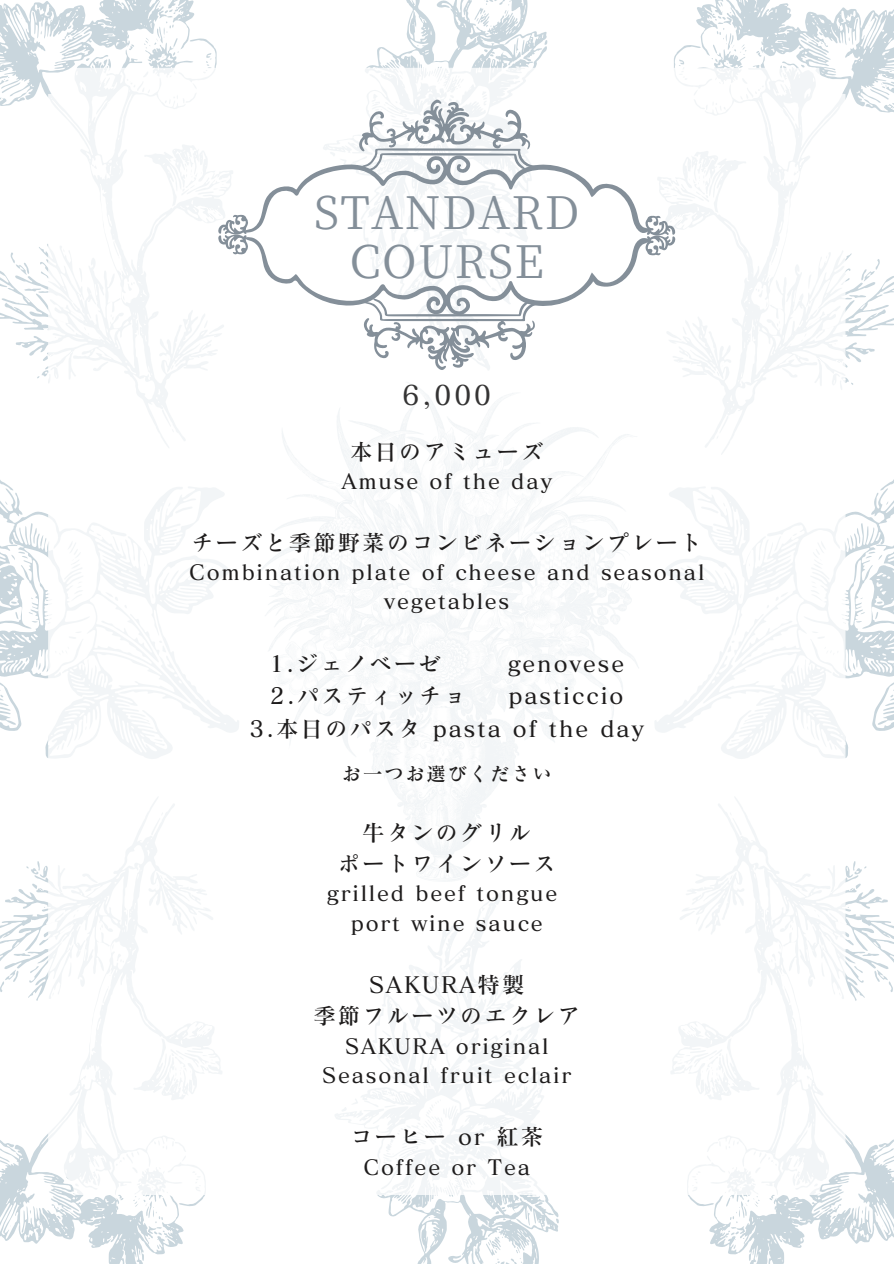
<style>
.page{position:relative;width:894px;height:1264px;background:#fff}
.page>*{position:absolute;margin:0;border:0;box-sizing:border-box;transform-origin:0 0}
.t1{font:45px/48.3px "Source Han Serif JP";letter-spacing:.03em;color:#848f99;text-align:center}
.t2{font:27px "Canva Matisse V Pro DB";color:#343333}
.t3{font:22.5px/31.5px "Canva Matisse V Pro DB";letter-spacing:.085em;color:#1e1c1c;text-align:center}
.t4{font:21px/29.2px "Canva Matisse V Pro DB";letter-spacing:.085em;color:#1e1c1c;text-align:center}
.t5{font:19.5px "Canva Matisse V Pro DB";letter-spacing:.085em;color:#1e1c1c}
</style>
<div class="page">
<svg style="left:366px;top:0;width:181px;height:68px"></svg>
<svg style="left:377px;top:1194px;width:181px;height:69px"></svg>
<svg style="left:0;top:0;width:217px;height:379px"></svg>
<svg style="left:0;top:861px;width:205px;height:402px"></svg>
<svg style="left:0;top:628px;width:48px;height:130px"></svg>
<svg style="left:38px;top:662px;width:3px;height:8px"></svg>
<svg style="left:0;top:480px;width:48px;height:148px"></svg>
<svg style="left:674px;top:0;width:219px;height:385px"></svg>
<svg style="left:688px;top:861px;width:205px;height:402px"></svg>
<svg style="left:845px;top:628px;width:48px;height:130px"></svg>
<svg style="left:852px;top:662px;width:3px;height:8px"></svg>
<svg style="left:845px;top:481px;width:48px;height:147px"></svg>
<div style="left:48px;top:68px;width:797px;height:1126px;background:#fff;border-radius:26px"></div>
<svg style="left:218px;top:99px;width:457px;height:271px"></svg>
<p class="t1" style="left:314px;top:185px;width:267px">STANDARD<br>COURSE</p>
<p class="t2" style="left:402px;top:381px;width:91px">6,000</p>
<p class="t3" style="left:350px;top:435px;width:195px">本日のアミューズ</p>
<p class="t4" style="left:341px;top:466px;width:212px">Amuse of the day</p>
<p class="t3" style="left:191px;top:526px;width:512px">チーズと季節野菜のコンビネーションプレート</p>
<p class="t4" style="left:189px;top:557px;width:516px">Combination plate of cheese and seasonal vegetables</p>
<p class="t3" style="left:269px;top:647px;width:173px">1.ジェノベーゼ</p>
<p class="t3" style="left:507px;top:647px;width:118px">genovese</p>
<p class="t3" style="left:270px;top:680px;width:197px">2.パスティッチョ</p>
<p class="t3" style="left:249px;top:679px;width:396px;line-height:32.4px;text-align:left;text-indent:259px">pasticcio<br>3.本日のパスタ pasta of the day</p>
<p class="t5" style="left:342px;top:764px;width:211px">お一つお選びください</p>
<p class="t3" style="left:338px;top:816px;width:219px">牛タンのグリル<br>ポートワインソース</p>
<p class="t4" style="left:327px;top:878px;width:232px">grilled beef tongue port wine sauce</p>
<p class="t3" style="left:313px;top:968px;width:268px">SAKURA特製<br>季節フルーツのエクレア</p>
<p class="t4" style="left:322px;top:1031px;width:250px">SAKURA original<br>Seasonal fruit eclair</p>
<p class="t3" style="left:350px;top:1120px;width:195px">コーヒー or 紅茶</p>
<p class="t4" style="left:363px;top:1151px;width:168px">Coffee or Tea</p>
</div>
